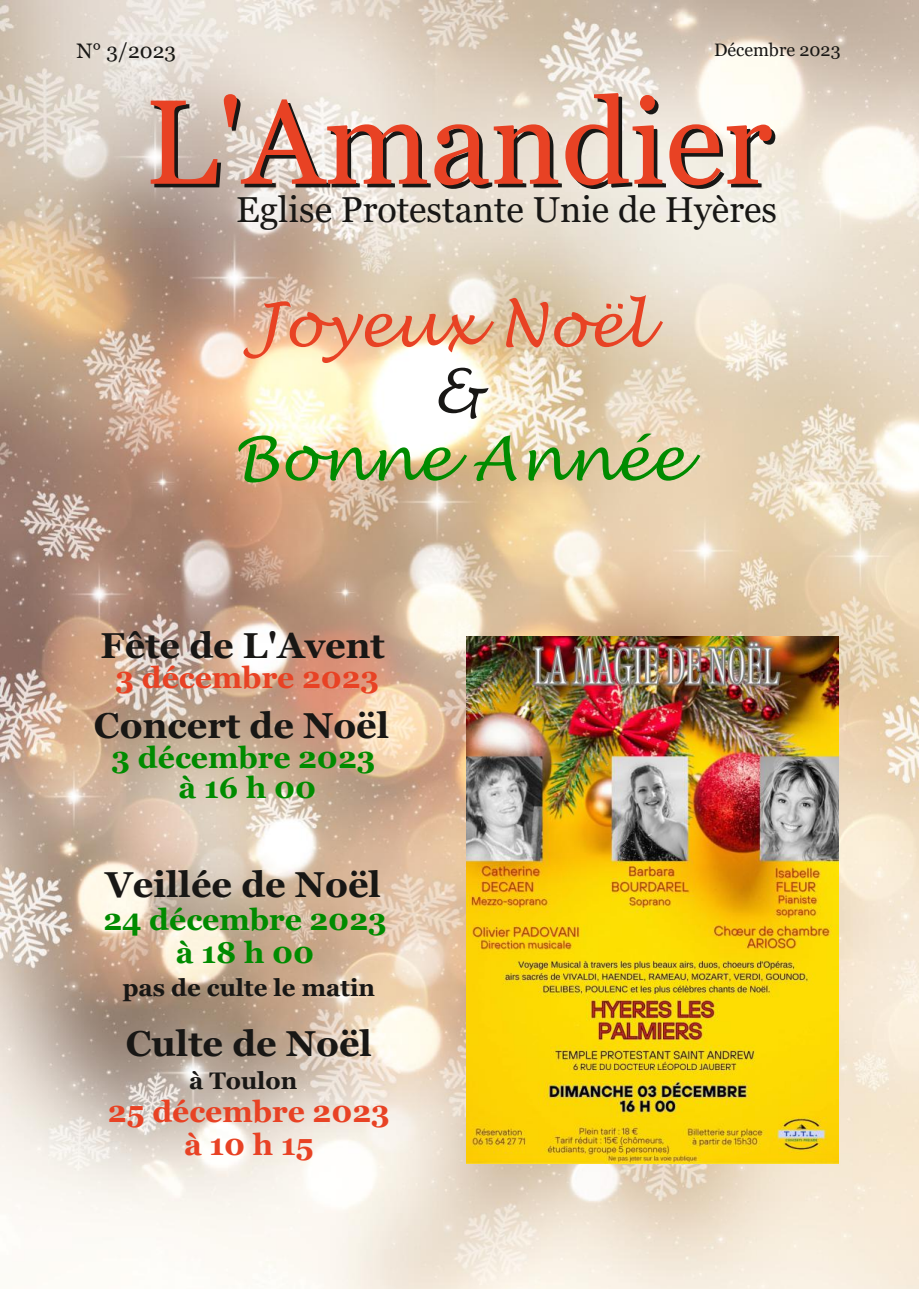
<style>
.page{position:relative;width:919px;height:1289px;background:#fff}
.page>*{position:absolute;margin:0;border:0;box-sizing:border-box;transform-origin:0 0}
.t1{font:120px "Georgia";color:#181715}
.t2{font:italic 60px "Lucida Handwriting";color:#e84224}
.t3{font:italic 60px "Lucida Handwriting";color:#008b00}
.t4{font:italic 60px "Lucida Handwriting";color:#181715}
.t5{font:700 36px "Georgia";color:#181715}
.t6{font:36px "Georgia";color:#181715}
.t7{font:700 30px/33px "Georgia";color:#008b00;text-align:center}
.t8{font:700 30px/33px "Georgia";color:#e84224;text-align:center}
.t9{font:700 24px "Georgia";color:#181715}
.t10{font:21px "Georgia";color:#181715}
.t11{font:18px "Georgia";color:#181715}
</style>
<div class="page">
<img style="left:0;top:0;width:918px;height:1288px">
<img style="left:466px;top:637px;width:372px;height:526px">
<p class="t10" style="left:77px;top:39px;width:101px">N° 3/2023</p>
<p class="t11" style="left:714px;top:40px;width:128px">Décembre 2023</p>
<h1 class="t1" style="left:148px;top:77px;width:629px">L'Amandier</h1>
<p class="t6" style="left:236px;top:189px;width:542px">Eglise Protestante Unie de Hyères</p>
<h2 class="t2" style="left:250px;top:285px;width:398px">Joyeux Noël</h2>
<h2 class="t4" style="left:433px;top:351px;width:53px">&amp;</h2>
<h2 class="t3" style="left:233px;top:418px;width:452px">Bonne Année</h2>
<p class="t5" style="left:101px;top:624px;width:286px">Fête de L'Avent</p>
<p class="t8" style="left:115px;top:660px;width:265px">3 décembre 2023</p>
<p class="t5" style="left:94px;top:705px;width:297px">Concert de Noël</p>
<p class="t7" style="left:111px;top:742px;width:265px;line-height:30px">3 décembre 2023 à16h00</p>
<p class="t5" style="left:105px;top:863px;width:277px">Veillée de Noël</p>
<p class="t7" style="left:103px;top:903px;width:285px">24 décembre 2023 à18h00</p>
<p class="t9" style="left:123px;top:973px;width:254px">pas de culte le matin</p>
<p class="t5" style="left:126px;top:1022px;width:248px">Culte de Noël</p>
<p class="t9" style="left:189px;top:1066px;width:110px">à Toulon</p>
<p class="t8" style="left:108px;top:1094px;width:283px">25 décembre 2023 à10h15</p>
</div>
